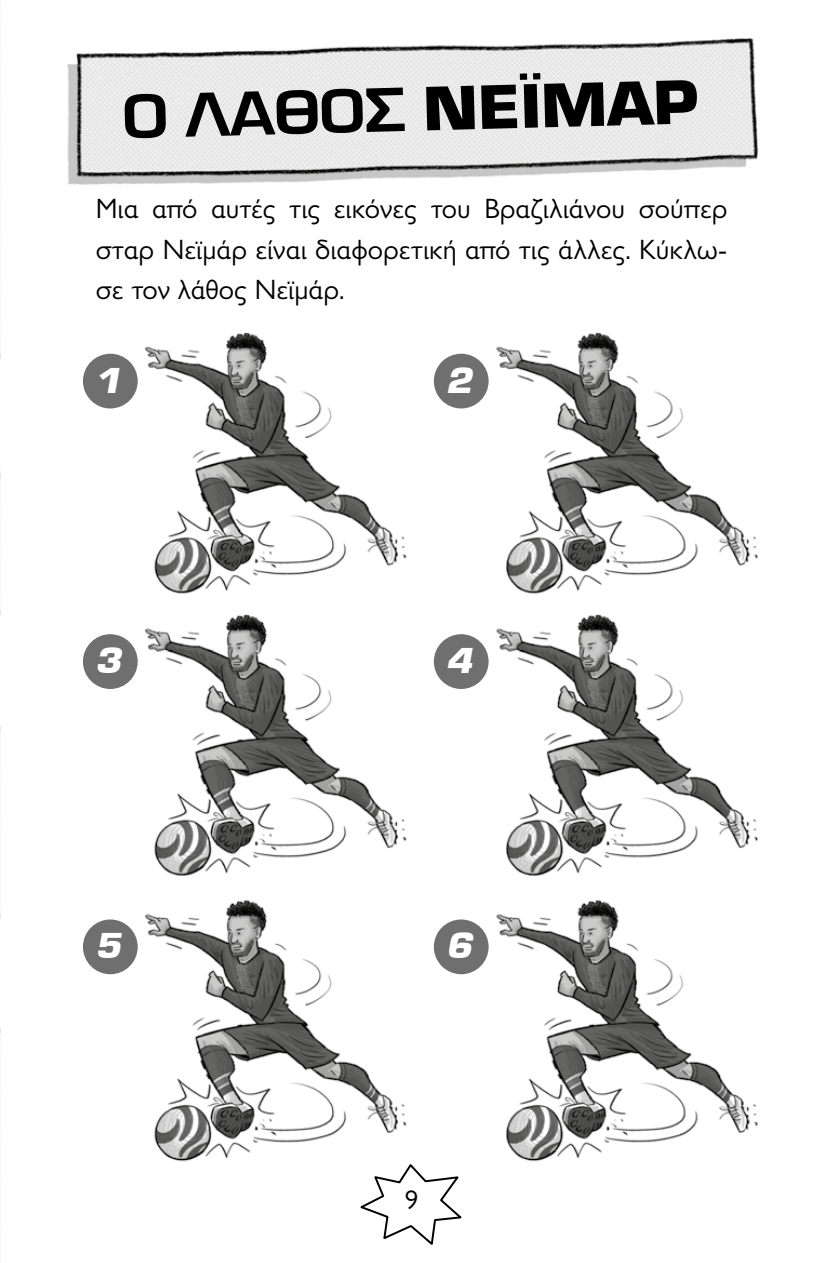
<style>
.page{position:relative;width:823px;height:1263px;background:#fff}
.page>*{position:absolute;margin:0;border:0;box-sizing:border-box;transform-origin:0 0}
.t1{font:500 condensed 63px "PF Euroset";color:#000}
.t2{font:italic 700 condensed 36.45px "PF Euroset";color:#fff}
.t3{font:28.12px/40.5px "Gill Sans Nova";color:#000;text-align:justify}
.t4{font:27px "Gill Sans Nova";color:#000}
.s1{font-weight:700}
</style>
<div class="page">
<img style="left:0;top:38px;width:758px;height:1124px">
<svg style="left:360px;top:1164px;width:102px;height:81px"></svg>
<div style="left:83px;top:354px;width:55px;height:54px;background:#706f6f;border-radius:50%"></div>
<div style="left:83px;top:634px;width:55px;height:55px;background:#706f6f;border-radius:50%"></div>
<div style="left:83px;top:919px;width:55px;height:55px;background:#706f6f;border-radius:50%"></div>
<div style="left:434px;top:354px;width:54px;height:54px;background:#706f6f;border-radius:50%"></div>
<div style="left:434px;top:634px;width:54px;height:55px;background:#706f6f;border-radius:50%"></div>
<div style="left:434px;top:919px;width:54px;height:55px;background:#706f6f;border-radius:50%"></div>
<h1 class="t1" style="left:121px;top:83px;width:577px;rotate:-2deg">Ο ΛΑΘΟΣ <span class="s1">ΝΕΪΜΑΡ</span></h1>
<p class="t3" style="left:96px;top:188px;width:633px">Μια από αυτές τις εικόνες του Βραζιλιάνου σούπερ σταρ Νεϊμάρ είναι διαφορετική από τις άλλες. Κύκλω&shy;σε τον λάθος Νεϊμάρ.</p>
<p class="t2" style="left:95px;top:359px;width:35px">1</p>
<p class="t2" style="left:446px;top:359px;width:35px">2</p>
<p class="t2" style="left:95px;top:640px;width:35px">3</p>
<p class="t2" style="left:446px;top:640px;width:35px">4</p>
<p class="t2" style="left:95px;top:925px;width:35px">5</p>
<p class="t2" style="left:446px;top:925px;width:35px">6</p>
<p class="t4" style="left:405px;top:1184px;width:15px">9</p>
</div>
